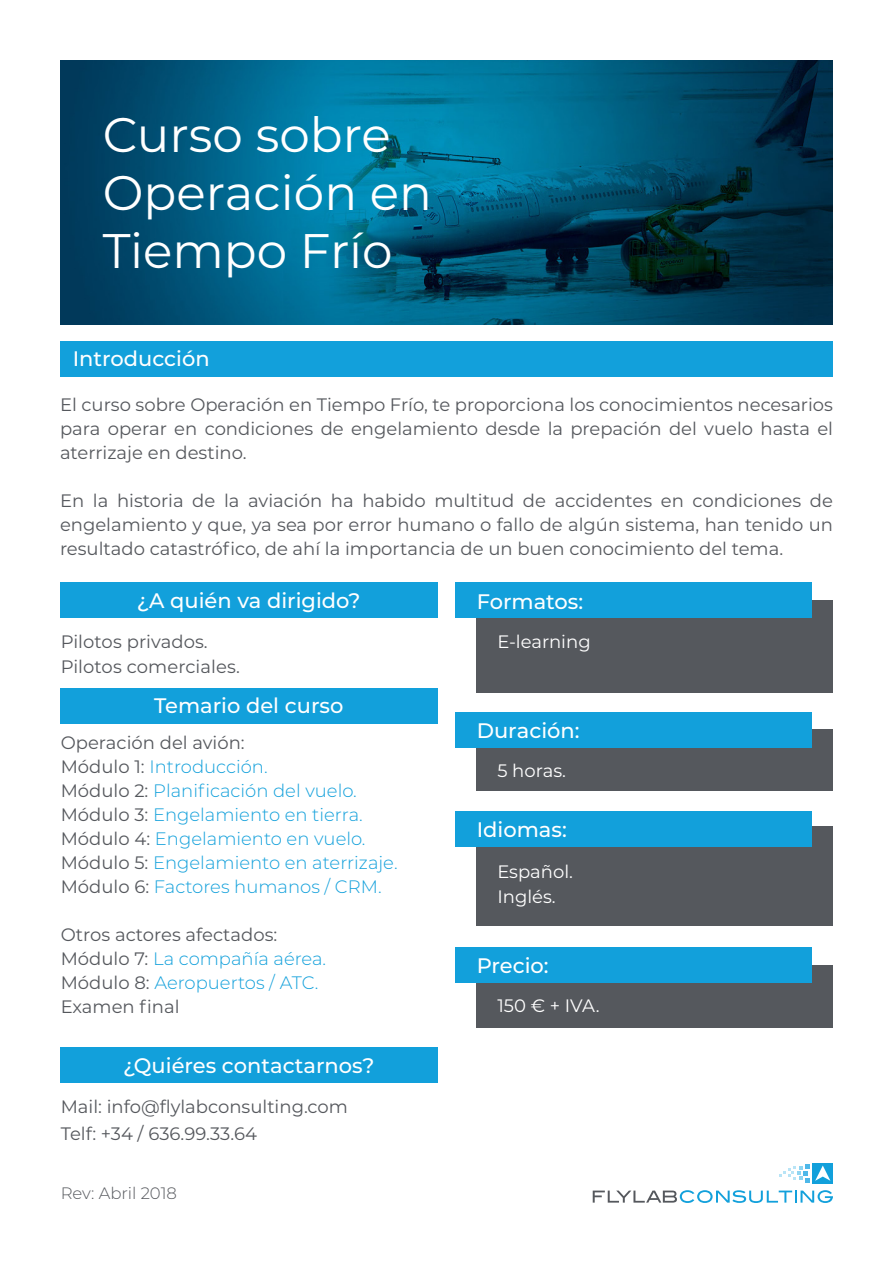
<style>
.page{position:relative;width:893px;height:1263px;background:#fff}
.page>*{position:absolute;margin:0;border:0;box-sizing:border-box;transform-origin:0 0}
.t1{font:48.45px/58.2px "Montserrat";color:#fff}
.t2{font:500 21px "Montserrat";color:#fff}
.t3{font:18px/24px "Montserrat";color:#55585d;text-align:justify}
.t4{font:300 18px "Montserrat";color:#12a0db}
.t5{font:18px "Montserrat";color:#fff}
.t6{font:300 16.5px "Montserrat";color:#55585d}
.s1{font-weight:400;color:#55585d}
</style>
<div class="page">
<div style="left:813px;top:1163px;width:20px;height:20px;background:#12a0db"></div>
<svg style="left:779px;top:1164px;width:51px;height:18px"></svg>
<svg style="left:593px;top:1190px;width:240px;height:13px"></svg>
<img style="left:61px;top:61px;width:772px;height:263px">
<div style="left:476px;top:600px;width:357px;height:93px;background:#55585d"></div>
<div style="left:476px;top:730px;width:357px;height:61px;background:#55585d"></div>
<div style="left:476px;top:826px;width:357px;height:100px;background:#55585d"></div>
<div style="left:476px;top:965px;width:357px;height:62px;background:#55585d"></div>
<div style="left:60px;top:582px;width:377px;height:36px;background:#12a0db"></div>
<div style="left:60px;top:341px;width:773px;height:36px;background:#12a0db"></div>
<div style="left:60px;top:688px;width:377px;height:36px;background:#12a0db"></div>
<div style="left:455px;top:582px;width:357px;height:36px;background:#12a0db"></div>
<div style="left:455px;top:712px;width:357px;height:35px;background:#12a0db"></div>
<div style="left:455px;top:811px;width:357px;height:35px;background:#12a0db"></div>
<div style="left:455px;top:947px;width:357px;height:35px;background:#12a0db"></div>
<div style="left:60px;top:1047px;width:377px;height:36px;background:#12a0db"></div>
<p class="t1" style="left:103px;top:104px;width:331px">Curso sobre<br>Operación en<br>Tiempo Frío</p>
<p class="t2" style="left:73px;top:344px;width:139px">Introducción</p>
<p class="t3" style="left:60px;top:392px;width:774px">El curso sobre Operación en Tiempo Frío, te proporciona los conocimientos necesarios para operar en condiciones de engelamiento desde la prepación del vuelo hasta el aterrizaje en destino.</p>
<p class="t3" style="left:60px;top:488px;width:774px">En la historia de la aviación ha habido multitud de accidentes en condiciones de engelamiento y que, ya sea por error humano o fallo de algún sistema, han tenido un resultado catastrófico, de ahí la importancia de un buen conocimiento del tema.</p>
<p class="t2" style="left:137px;top:585px;width:225px">¿A quién va dirigido?</p>
<p class="t3" style="left:61px;top:629px;width:149px">Pilotos privados.</p>
<p class="t3" style="left:61px;top:654px;width:181px">Pilotos comerciales.</p>
<p class="t2" style="left:154px;top:691px;width:191px">Temario del curso</p>
<p class="t3" style="left:61px;top:730px;width:186px">Operación del avión:</p>
<p class="t4" style="left:61px;top:754px;width:208px"><span class="s1">Módulo 1:</span> Introducción.</p>
<p class="t4" style="left:61px;top:778px;width:298px"><span class="s1">Módulo 2:</span> Planificación del vuelo.</p>
<p class="t4" style="left:61px;top:802px;width:304px"><span class="s1">Módulo 3:</span> Engelamiento en tierra.</p>
<p class="t4" style="left:61px;top:826px;width:306px"><span class="s1">Módulo 4:</span> Engelamiento en vuelo.</p>
<p class="t4" style="left:61px;top:850px;width:338px"><span class="s1">Módulo 5:</span> Engelamiento en aterrizaje.</p>
<p class="t4" style="left:61px;top:874px;width:322px"><span class="s1">Módulo 6:</span> Factores humanos / CRM.</p>
<p class="t3" style="left:61px;top:922px;width:218px">Otros actores afectados:</p>
<p class="t4" style="left:61px;top:946px;width:267px"><span class="s1">Módulo 7:</span> La compañía aérea.</p>
<p class="t4" style="left:61px;top:970px;width:259px"><span class="s1">Módulo 8:</span> Aeropuertos / ATC.</p>
<p class="t3" style="left:61px;top:994px;width:120px">Examen final</p>
<p class="t2" style="left:123px;top:1050px;width:253px">¿Quiéres contactarnos?</p>
<p class="t3" style="left:61px;top:1094px;width:289px">Mail: info@flylabconsulting.com</p>
<p class="t3" style="left:61px;top:1121px;width:198px">Telf: +34 / 636.99.33.64</p>
<p class="t6" style="left:61px;top:1181px;width:118px">Rev: Abril 2018</p>
<p class="t2" style="left:477px;top:587px;width:108px">Formatos:</p>
<p class="t5" style="left:497px;top:629px;width:95px">E-learning</p>
<p class="t2" style="left:477px;top:716px;width:104px">Duración:</p>
<p class="t5" style="left:497px;top:758px;width:70px">5 horas.</p>
<p class="t2" style="left:477px;top:815px;width:92px">Idiomas:</p>
<p class="t5" style="left:497px;top:859px;width:77px">Español.</p>
<p class="t5" style="left:497px;top:884px;width:60px">Inglés.</p>
<p class="t2" style="left:477px;top:951px;width:73px">Precio:</p>
<p class="t5" style="left:497px;top:994px;width:104px">150 € + IVA.</p>
</div>
